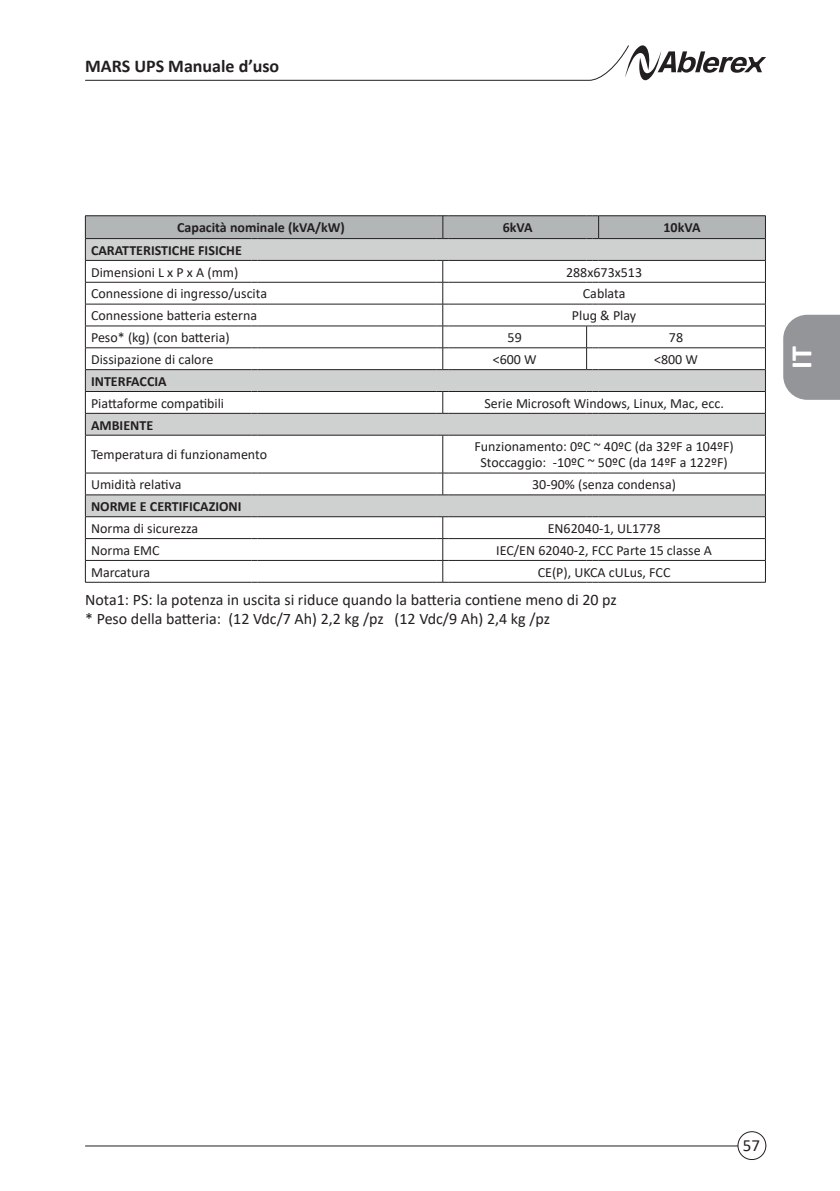
<style>
.page{position:relative;width:840px;height:1191px;background:#fff}
.page>*{position:absolute;margin:0;border:0;box-sizing:border-box;transform-origin:0 0}
.t1{font:700 30px "Calibri";color:#fff}
.t2{font:700 18px "Calibri";color:#231f20}
.t3{font:17px "Calibri";color:#231f20}
.t4{font:16px/19px "Calibri";color:#231f20}
.t5{font:14px/16px "Calibri";color:#231f20;text-align:center}
.t6{font:700 14px "Calibri";color:#231f20}
</style>
<div class="page">
<svg style="left:86px;top:436px;width:678px;height:80px"></svg>
<hr style="left:85px;top:435px;width:1px;height:38px;background:#231f20">
<hr style="left:442px;top:435px;width:1px;height:38px;background:#231f20">
<hr style="left:764px;top:435px;width:1px;height:38px;background:#231f20">
<hr style="left:85px;top:473px;width:166px;height:1px;background:#231f20">
<hr style="left:257px;top:473px;width:179px;height:1px;background:#231f20">
<hr style="left:448px;top:473px;width:138px;height:1px;background:#231f20">
<svg style="left:586px;top:473px;width:12px;height:1px"></svg>
<hr style="left:598px;top:473px;width:167px;height:1px;background:#231f20">
<hr style="left:85px;top:494px;width:166px;height:1px;background:#231f20">
<hr style="left:257px;top:494px;width:179px;height:1px;background:#231f20">
<svg style="left:436px;top:473px;width:12px;height:22px"></svg>
<hr style="left:448px;top:494px;width:138px;height:1px;background:#231f20">
<svg style="left:586px;top:494px;width:12px;height:1px"></svg>
<hr style="left:598px;top:494px;width:167px;height:1px;background:#231f20">
<hr style="left:85px;top:516px;width:166px;height:1px;background:#231f20">
<hr style="left:257px;top:516px;width:179px;height:1px;background:#231f20">
<hr style="left:448px;top:516px;width:138px;height:1px;background:#231f20">
<svg style="left:586px;top:516px;width:12px;height:1px"></svg>
<hr style="left:598px;top:516px;width:167px;height:1px;background:#231f20">
<hr style="left:85px;top:538px;width:166px;height:1px;background:#231f20">
<hr style="left:257px;top:538px;width:179px;height:1px;background:#231f20">
<hr style="left:448px;top:538px;width:138px;height:1px;background:#231f20">
<svg style="left:586px;top:538px;width:12px;height:1px"></svg>
<hr style="left:598px;top:538px;width:167px;height:1px;background:#231f20">
<hr style="left:85px;top:560px;width:166px;height:1px;background:#231f20">
<svg style="left:85px;top:473px;width:1px;height:109px"></svg>
<hr style="left:257px;top:560px;width:179px;height:1px;background:#231f20">
<hr style="left:448px;top:560px;width:138px;height:1px;background:#231f20">
<svg style="left:586px;top:560px;width:12px;height:1px"></svg>
<hr style="left:598px;top:560px;width:167px;height:1px;background:#231f20">
<svg style="left:764px;top:473px;width:1px;height:109px"></svg>
<hr style="left:85px;top:582px;width:166px;height:1px;background:#231f20">
<hr style="left:257px;top:582px;width:179px;height:1px;background:#231f20">
<svg style="left:436px;top:516px;width:12px;height:67px"></svg>
<hr style="left:448px;top:582px;width:138px;height:1px;background:#231f20">
<svg style="left:586px;top:582px;width:12px;height:1px"></svg>
<hr style="left:598px;top:582px;width:167px;height:1px;background:#231f20">
<svg style="left:85px;top:215px;width:680px;height:221px"></svg>
<svg style="left:85px;top:45px;width:680px;height:36px"></svg>
<hr style="left:85px;top:1145px;width:680px;height:1px;background:#231f20">
<div style="left:737px;top:1131px;width:28px;height:28px;background:#fff;border-radius:50%"></div>
<div style="left:737px;top:1131px;width:28px;height:28px;border:1px solid #231f20;border-radius:50%"></div>
<svg style="left:783px;top:315px;width:56px;height:85px;background:#999b9d"></svg>
<p class="t2" style="left:85px;top:54px;width:195px">MARS UPS Manuale d’uso</p>
<p class="t6" style="left:177px;top:218px;width:169px">Capacità nominale (kVA/kW)</p>
<p class="t6" style="left:502px;top:218px;width:31px">6kVA</p>
<p class="t6" style="left:663px;top:218px;width:38px">10kVA</p>
<p class="t6" style="left:91px;top:240px;width:152px">CARATTERISTICHE FISICHE</p>
<p class="t5" style="left:91px;top:263px;width:149px">Dimensioni L x P x A (mm)</p>
<p class="t5" style="left:565px;top:263px;width:78px">288x673x513</p>
<p class="t5" style="left:91px;top:285px;width:177px">Connessione di ingresso/uscita</p>
<p class="t5" style="left:582px;top:285px;width:44px">Cablata</p>
<p class="t5" style="left:91px;top:307px;width:167px">Connessione batteria esterna</p>
<p class="t5" style="left:571px;top:307px;width:66px">Plug &amp; Play</p>
<p class="t5" style="left:91px;top:329px;width:140px">Peso* (kg) (con batteria)</p>
<p class="t5" style="left:507px;top:329px;width:16px">59</p>
<p class="t5" style="left:668px;top:329px;width:16px">78</p>
<p class="t5" style="left:91px;top:351px;width:124px">Dissipazione di calore</p>
<p class="t5" style="left:492px;top:351px;width:45px">&lt;600 W</p>
<p class="t5" style="left:653px;top:351px;width:45px">&lt;800 W</p>
<p class="t6" style="left:91px;top:371px;width:77px">INTERFACCIA</p>
<p class="t5" style="left:91px;top:395px;width:134px">Piattaforme compatibili</p>
<p class="t5" style="left:484px;top:395px;width:241px">Serie Microsoft Windows, Linux, Mac, ecc.</p>
<p class="t6" style="left:91px;top:415px;width:64px">AMBIENTE</p>
<p class="t5" style="left:91px;top:446px;width:177px">Temperatura di funzionamento</p>
<p class="t5" style="left:474px;top:438px;width:260px">Funzionamento: 0ºC ~ 40ºC (da 32ºF a 104ºF)<br>Stoccaggio: -10ºC ~ 50ºC (da 14ºF a 122ºF)</p>
<p class="t5" style="left:91px;top:476px;width:92px">Umidità relativa</p>
<p class="t5" style="left:532px;top:476px;width:145px">30-90% (senza condensa)</p>
<p class="t6" style="left:91px;top:496px;width:152px">NORME E CERTIFICAZIONI</p>
<p class="t5" style="left:91px;top:520px;width:109px">Norma di sicurezza</p>
<p class="t5" style="left:547px;top:520px;width:114px">EN62040-1, UL1778</p>
<p class="t5" style="left:91px;top:542px;width:70px">Norma EMC</p>
<p class="t5" style="left:496px;top:542px;width:217px">IEC/EN 62040-2, FCC Parte 15 classe A</p>
<p class="t5" style="left:91px;top:563px;width:61px">Marcatura</p>
<p class="t5" style="left:537px;top:563px;width:134px">CE(P), UKCA cULus, FCC</p>
<p class="t4" style="left:85px;top:589px;width:533px">Nota1: PS: la potenza in uscita si riduce quando la batteria contiene meno di 20 pz * Peso della batteria: (12 Vdc/7 Ah) 2,2 kg /pz (12 Vdc/9 Ah) 2,4 kg /pz</p>
<h1 class="t1" style="left:779px;top:369px;width:24px;rotate:-90deg">IT</h1>
<p class="t3" style="left:742px;top:1133px;width:19px">57</p>
</div>
